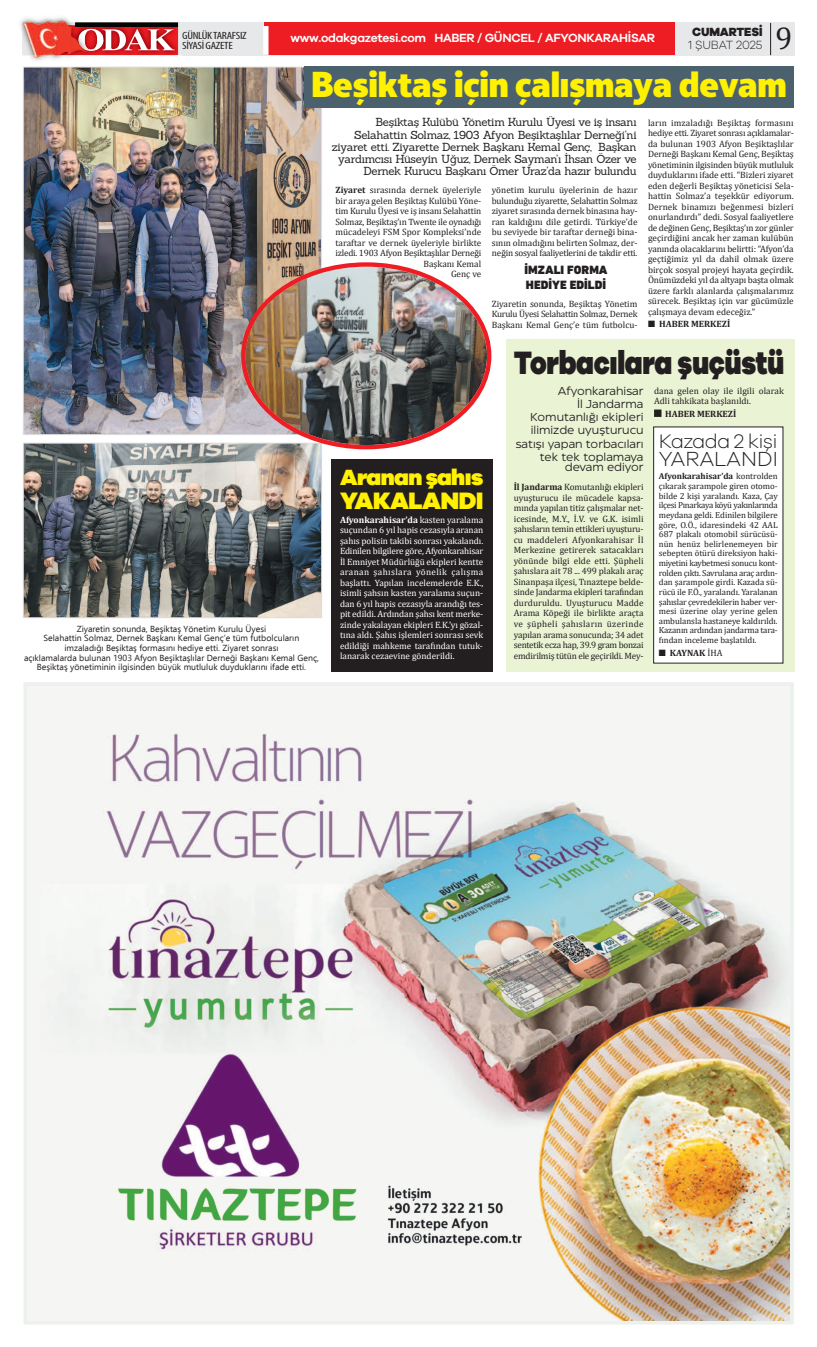
<style>
.page{position:relative;width:817px;height:1347px;background:#fff}
.page>*{position:absolute;margin:0;border:0;box-sizing:border-box;transform-origin:0 0}
.t1{font:900 35.96px "LT Hoop";letter-spacing:-.025em;color:#fff101}
.t2{font:900 33.43px "Galano Grotesque";letter-spacing:-.01em;color:#231f20;scale:.82 1}
.t3{font:31.5px "Cambria";color:#231f20}
.t4{font:900 24.5px "Galano Grotesque";letter-spacing:-.02em;color:#fff101}
.t5{font:900 22.75px "Galano Grotesque";color:#fff101}
.t6{font:300 21px "Galano Grotesque";color:#231f20}
.t7{font:300 20.12px "Galano Grotesque";letter-spacing:-.03em;color:#231f20}
.t8{font:600 12.25px "Galano Grotesque";letter-spacing:-.025em;color:#fff}
.t9{font:900 12.25px/14.9px "DIN Next LT Pro";color:#231f20}
.t10{font:300 12.25px "Galano Grotesque";letter-spacing:-.01em;color:#231f20}
.t11{font:800 12.25px "Galano Grotesque";letter-spacing:-.01em;color:#231f20}
.t12{font:11.38px/12.2px "Sanchez";letter-spacing:-.03em;color:#231f20;text-align:right}
.t13{font:11.38px/13.1px "Eastman Roman Trial";color:#231f20;text-align:right}
.t14{font:condensed 10.5px/10.5px "Myriad Pro";letter-spacing:-.025em;color:#231f20;scale:1.19 1}
.t15{font:9.19px/10.5px "Cambria";letter-spacing:-.01em;color:#231f20;text-align:justify}
.t16{font:9.19px/10.5px "Cambria";color:#fff;text-align:justify}
.t17{font:700 9.19px "Cambria";color:#231f20}
.t18{font:8.75px/9.6px "Cambria";color:#231f20;text-align:justify}
.t19{font:8.75px/9.6px "Ebrima";color:#231f20;text-align:center}
.s1{font-weight:700}
.s2{font-weight:400}
</style>
<div class="page">
<div style="left:22px;top:22px;width:772px;height:33px;background:#e7e8e9"></div>
<img style="left:105px;top:55px;width:74px;height:1px">
<img style="left:174px;top:22px;width:5px;height:33px">
<img style="left:174px;top:27px;width:4px;height:28px">
<img style="left:174px;top:23px;width:4px;height:4px">
<img style="left:20px;top:20px;width:81px;height:47px">
<img style="left:71px;top:55px;width:34px;height:4px">
<img style="left:25px;top:55px;width:35px;height:5px">
<img style="left:22px;top:17px;width:63px;height:5px">
<img style="left:22px;top:22px;width:40px;height:33px">
<img style="left:57px;top:25px;width:5px;height:30px">
<svg style="left:62px;top:21px;width:112px;height:34px;background:#c45657"></svg>
<div style="left:264px;top:22px;width:410px;height:33px;background:#ee1d23"></div>
<div style="left:263px;top:26px;width:5px;height:29px;background:#fff"></div>
<hr style="left:769px;top:23px;width:1px;height:32px;background:#231f20">
<div style="left:23px;top:682px;width:770px;height:642px;border:4px solid #edf1ed"></div>
<img style="left:28px;top:686px;width:761px;height:634px">
<img style="left:25px;top:69px;width:295px;height:364px">
<div style="left:304px;top:67px;width:489px;height:41px;background:#4c616e"></div>
<img style="left:25px;top:445px;width:295px;height:171px">
<div style="left:23px;top:443px;width:299px;height:175px;border:1px solid #dcdddf"></div>
<img style="left:241px;top:262px;width:250px;height:187px">
<div style="left:506px;top:339px;width:287px;height:333px;background:#ebf3d5"></div>
<div style="left:331px;top:459px;width:162px;height:213px;background:#231f20"></div>
<div style="left:653px;top:427px;width:129px;height:236px;background:#fff"></div>
<div style="left:653px;top:427px;width:129px;height:236px;border:1px solid #231f20"></div>
<p class="t14" style="left:182px;top:31px;width:56px">GÜNLÜKTARAFSIZ<br>SİYASİGAZETE</p>
<h3 class="t8" style="left:290px;top:33px;width:366px">www.odakgazetesi.com HABER / GÜNCEL / AFYONKARAHİSAR</h3>
<h3 class="t11" style="left:691px;top:27px;width:72px">CUMARTESİ</h3>
<h3 class="t10" style="left:687px;top:41px;width:76px">1 ŞUbAt 2025</h3>
<h3 class="t3" style="left:775px;top:19px;width:18px">9</h3>
<h1 class="t1" style="left:311px;top:72px;width:476px">Beşiktaş için çalışmaya devam</h1>
<p class="t12" style="left:331px;top:118px;width:306px">Beşiktaş Kulübü Yönetim Kurulu Üyesi ve iş insanı Selahattin Solmaz, 1903 Afyon Beşiktaşlılar Derneği’ni ziyaret etti. Ziyarette Dernek Başkanı Kemal Genç, Başkan yardımcısı Hüseyin Uğuz, Dernek Sayman’ı İhsan Özer ve Dernek Kurucu Başkanı Ömer Uraz’da hazır bulundu</p>
<p class="t15" style="left:335px;top:184px;width:147px;text-align:right"><span class="s1">Ziyaret</span> sırasında dernek üyeleriyle bir araya gelen Beşiktaş Kulübü Yöne&shy;tim Kurulu Üyesi ve iş insanı Selahattin<br>Solmaz, Beşiktaş’ın Twente ile oynadığı mücadeleyi FSM Spor Kompleksi’nde taraftar ve dernek üyeleriyle birlikte izledi. 1903 Afyon Beşiktaşlılar Derneği<br>Başkanı Kemal<br>Genç ve</p>
<p class="t15" style="left:491px;top:184px;width:147px">yönetim kurulu üyelerinin de hazır bulunduğu ziyarette, Selahattin Solmaz ziyaret sırasında dernek binasına hay&shy;ran kaldığını dile getirdi. Türkiye’de bu seviyede bir taraftar derneği bina&shy;sının olmadığını belirten Solmaz, der&shy;neğin sosyal faaliyetlerini de takdir etti.</p>
<h3 class="t9" style="left:524px;top:264px;width:84px">İMZALI FORMA<br>HEDİYE EDİLDİ</h3>
<p class="t15" style="left:491px;top:298px;width:147px">Ziyaretin sonunda, Beşiktaş Yönetim Kurulu Üyesi Selahattin Solmaz, Dernek Başkanı Kemal Genç’e tüm futbolcu-</p>
<p class="t15" style="left:647px;top:117px;width:147px">ların imzaladığı Beşiktaş formasını hediye etti. Ziyaret sonrası açıklamalar&shy;da bulunan 1903 Afyon Beşiktaşlılar Derneği Başkanı Kemal Genç, Beşiktaş yönetiminin ilgisinden büyük mutluluk duyduklarını ifade etti. “Bizleri ziyaret eden değerli Beşiktaş yöneticisi Sela&shy;hattin Solmaz’a teşekkür ediyorum.<br>Dernek binamızı beğenmesi bizleri onurlandırdı” dedi. Sosyal faaliyetlere de değinen Genç, Beşiktaş’ın zor günler geçirdiğini ancak her zaman kulübün yanında olacaklarını belirtti: “Afyon’da geçtiğimiz yıl da dahil olmak üzere birçok sosyal projeyi hayata geçirdik.<br>Önümüzdeki yıl da altyapı başta olmak üzere farklı alanlarda çalışmalarımız sürecek. Beşiktaş için var gücümüzle çalışmaya devam edeceğiz.”</p>
<p class="t17" style="left:647px;top:318px;width:84px">■ HABER MERKEZİ</p>
<p class="t19" style="left:24px;top:623px;width:296px">Ziyaretin sonunda, Beşiktaş Yönetim Kurulu Üyesi<br>Selahattin Solmaz, Dernek Başkanı Kemal Genç’e tüm futbolcuların imzaladığı Beşiktaş formasını hediye etti. Ziyaret sonrası<br>açıklamalarda bulunan 1903 Afyon Beşiktaşlılar Derneği Başkanı Kemal Genç, Beşiktaş yönetiminin ilgisinden büyük mutluluk duyduklarını ifade etti.</p>
<h3 class="t5" style="left:340px;top:469px;width:145px">aranan şahıs</h3>
<h3 class="t4" style="left:340px;top:491px;width:145px">YakaLanDI</h3>
<p class="t16" style="left:340px;top:514px;width:145px"><span class="s1">Afyonkarahisar’da</span> kasten yaralama suçundan 6 yıl hapis cezasıyla aranan şahıs polisin takibi sonrası yakalandı.<br>Edinilen bilgilere göre, Afyonkarahisar İl Emniyet Müdürlüğü ekipleri kentte aranan şahıslara yönelik çalışma başlattı. Yapılan incelemelerde E.K., isimli şahsın kasten yaralama suçun&shy;dan 6 yıl hapis cezasıyla arandığı tes&shy;pit edildi. Ardından şahsı kent merke&shy;zinde yakalayan ekipleri E.K.’yı gözal&shy;tına aldı. Şahıs işlemleri sonrası sevk edildiği mahkeme tarafından tutuk&shy;lanarak cezaevine gönderildi.</p>
<h2 class="t2" style="left:513px;top:350px;width:331px">torbacılara şuçüstü</h2>
<p class="t13" style="left:515px;top:385px;width:129px">Afyonkarahisar<br>İl Jandarma<br>Komutanlığı ekipleri ilimizde uyuşturucu satışı yapan torbacıları tek tek toplamaya</p>
<p class="t13" style="left:564px;top:461px;width:80px">devam ediyor</p>
<p class="t15" style="left:513px;top:482px;width:131px"><span class="s1">İl Jandarma</span> Komutanlığı ekipleri uyuşturucu ile mücadele kapsa&shy;mında yapılan titiz çalışmalar net&shy;icesinde, M.Y., İ.V. ve G.K. isimli şahısların temin ettikleri uyuşturu&shy;cu maddeleri Afyonkarahisar İl Merkezine getirerek satacakları yönünde bilgi elde etti. Şüpheli şahıslara ait 78 ... 499 plakalı araç Sinanpaşa ilçesi, Tınaztepe belde&shy;sinde Jandarma ekipleri tarafından durduruldu. Uyuşturucu Madde Arama Köpeği ile birlikte araçta ve şüpheli şahısların üzerinde yapılan arama sonucunda; 34 adet sentetik ecza hap, 39.9 gram bonzai emdirilmiş tütün ele geçirildi. Mey-</p>
<p class="t15" style="left:653px;top:385px;width:131px">dana gelen olay ile ilgili olarak<br>Adli tahkikata başlanıldı.</p>
<p class="t17" style="left:654px;top:408px;width:83px">■ HABER MERKEZİ</p>
<h3 class="t7" style="left:658px;top:433px;width:120px">kazada 2 kişi</h3>
<h3 class="t6" style="left:658px;top:451px;width:120px">YArAlANDI</h3>
<p class="t18" style="left:658px;top:471px;width:120px"><span class="s1">Afyonkarahisar’da</span> kontrolden çıkarak şarampole giren otomo&shy;bilde 2 kişi yaralandı. Kaza, Çay ilçesi Pınarkaya köyü yakınlarında meydana geldi. Edinilen bilgilere göre, O.Ö., idaresindeki 42 AAL 687 plakalı otomobil sürücüsü&shy;nün henüz belirlenemeyen bir sebepten ötürü direksiyon haki&shy;miyetini kaybetmesi sonucu kont&shy;rolden çıktı. Savrulana araç ardın&shy;dan şarampole girdi. Kazada sü&shy;rücü ile F.Ö., yaralandı. Yaralanan şahıslar çevredekilerin haber ver&shy;mesi üzerine olay yerine gelen ambulansla hastaneye kaldırıldı.<br>Kazanın ardından jandarma tara&shy;fından inceleme başlatıldı.</p>
<p class="t17" style="left:658px;top:647px;width:65px">■ KAYNAK <span class="s2">İHA</span></p>
</div>
